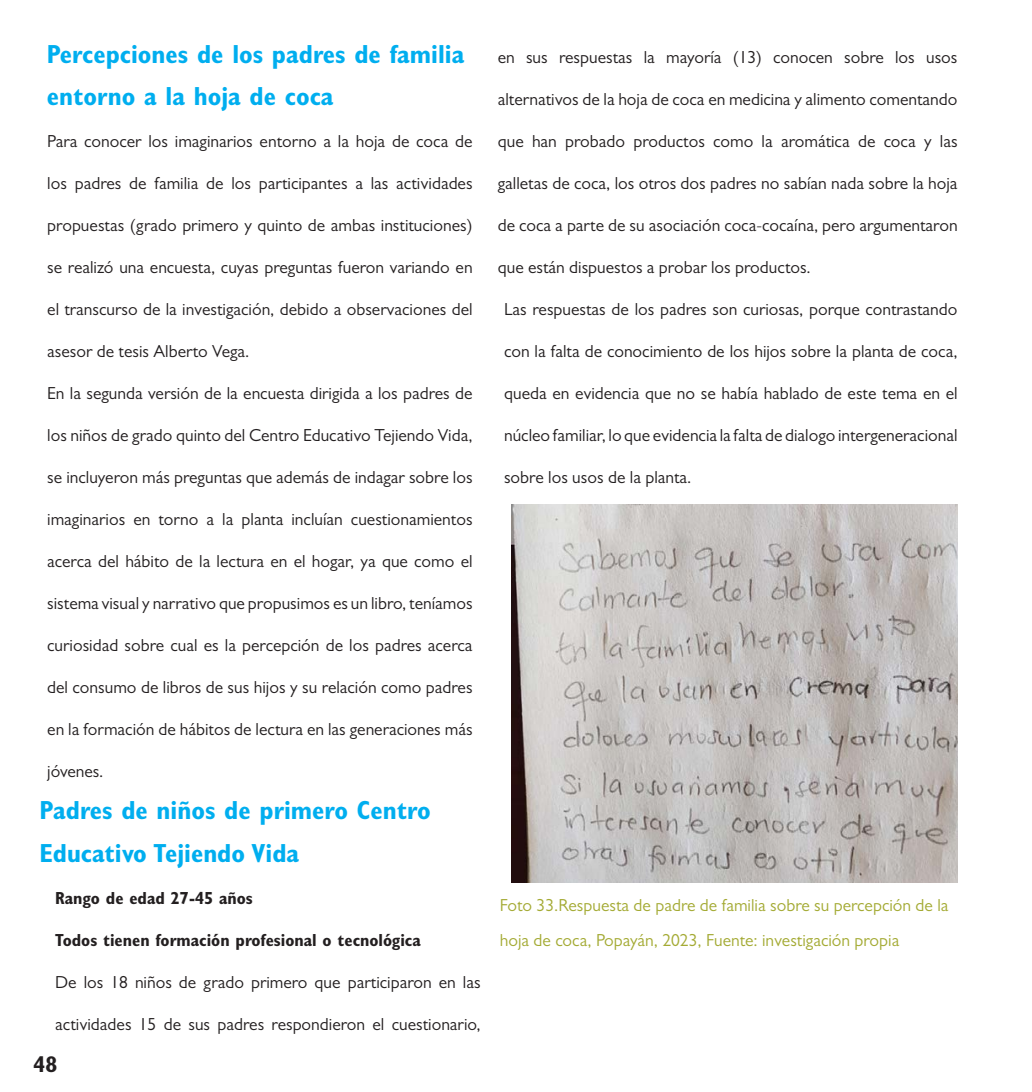
<style>
.page{position:relative;width:1032px;height:1092px;background:#fff}
.page>*{position:absolute;margin:0;border:0;box-sizing:border-box;transform-origin:0 0}
.t1{font:700 condensed 26.25px/42px "Gill Sans";color:#00aeef}
.t2{font:700 condensed 22.75px "Gill Sans";color:#231f20}
.t3{font:17.5px "Gill Sans";color:#231f20}
.t4{font:17.5px/35px "Gill Sans";color:#a4aa34}
.t5{font:700 condensed 17.5px "Gill Sans";color:#231f20}
</style>
<div class="page">
<img style="left:512px;top:504px;width:445px;height:378px">
<h1 class="t1" style="left:47px;top:33px;width:419px">Percepciones de los padres de familia entorno a la hoja de coca</h1>
<p class="t3" style="left:47px;top:131px;width:427px">Para conocer los imaginarios entorno a la hoja de coca de</p>
<p class="t3" style="left:47px;top:173px;width:427px">los padres de familia de los participantes a las actividades</p>
<p class="t3" style="left:47px;top:215px;width:427px">propuestas (grado primero y quinto de ambas instituciones)</p>
<p class="t3" style="left:47px;top:257px;width:427px">se realizó una encuesta, cuyas preguntas fueron variando en</p>
<p class="t3" style="left:47px;top:299px;width:427px">el transcurso de la investigación, debido a observaciones del</p>
<p class="t3" style="left:47px;top:341px;width:204px">asesor de tesis Alberto Vega.</p>
<p class="t3" style="left:47px;top:383px;width:427px">En la segunda versión de la encuesta dirigida a los padres de</p>
<p class="t3" style="left:47px;top:425px;width:427px">los niños de grado quinto del Centro Educativo Tejiendo Vida,</p>
<p class="t3" style="left:47px;top:467px;width:427px">se incluyeron más preguntas que además de indagar sobre los</p>
<p class="t3" style="left:47px;top:509px;width:427px">imaginarios en torno a la planta incluían cuestionamientos</p>
<p class="t3" style="left:47px;top:551px;width:427px">acerca del hábito de la lectura en el hogar, ya que como el</p>
<p class="t3" style="left:47px;top:593px;width:427px">sistema visual y narrativo que propusimos es un libro, teníamos</p>
<p class="t3" style="left:47px;top:635px;width:427px">curiosidad sobre cual es la percepción de los padres acerca</p>
<p class="t3" style="left:47px;top:677px;width:427px">del consumo de libros de sus hijos y su relación como padres</p>
<p class="t3" style="left:47px;top:719px;width:427px">en la formación de hábitos de lectura en las generaciones más</p>
<p class="t3" style="left:47px;top:761px;width:58px">jóvenes.</p>
<h1 class="t1" style="left:39px;top:789px;width:393px">Padres de niños de primero Centro<br>Educativo Tejiendo Vida</h1>
<p class="t5" style="left:55px;top:887px;width:199px">Rango de edad 27-45 años</p>
<p class="t5" style="left:55px;top:929px;width:367px">Todos tienen formación profesional o tecnológica</p>
<p class="t3" style="left:55px;top:971px;width:427px">De los 18 niños de grado primero que participaron en las</p>
<p class="t3" style="left:55px;top:1013px;width:427px">actividades 15 de sus padres respondieron el cuestionario,</p>
<h2 class="t2" style="left:34px;top:1050px;width:25px">48</h2>
<p class="t3" style="left:498px;top:47px;width:461px">en sus respuestas la mayoría (13) conocen sobre los usos</p>
<p class="t3" style="left:498px;top:89px;width:461px">alternativos de la hoja de coca en medicina y alimento comentando</p>
<p class="t3" style="left:498px;top:131px;width:461px">que han probado productos como la aromática de coca y las</p>
<p class="t3" style="left:498px;top:173px;width:461px">galletas de coca, los otros dos padres no sabían nada sobre la hoja</p>
<p class="t3" style="left:498px;top:215px;width:461px">de coca a parte de su asociación coca-cocaína, pero argumentaron</p>
<p class="t3" style="left:498px;top:257px;width:314px">que están dispuestos a probar los productos.</p>
<p class="t3" style="left:504px;top:299px;width:455px">Las respuestas de los padres son curiosas, porque contrastando</p>
<p class="t3" style="left:504px;top:341px;width:455px">con la falta de conocimiento de los hijos sobre la planta de coca,</p>
<p class="t3" style="left:504px;top:383px;width:455px">queda en evidencia que no se había hablado de este tema en el</p>
<p class="t3" style="left:504px;top:425px;width:455px">núcleo familiar, lo que evidencia la falta de dialogo intergeneracional</p>
<p class="t3" style="left:504px;top:467px;width:189px">sobre los usos de la planta.</p>
<p class="t4" style="left:500px;top:887px;width:450px">Foto 33.Respuesta de padre de familia sobre su percepción de la hoja de coca, Popayán, 2023, Fuente: investigación propia</p>
</div>
